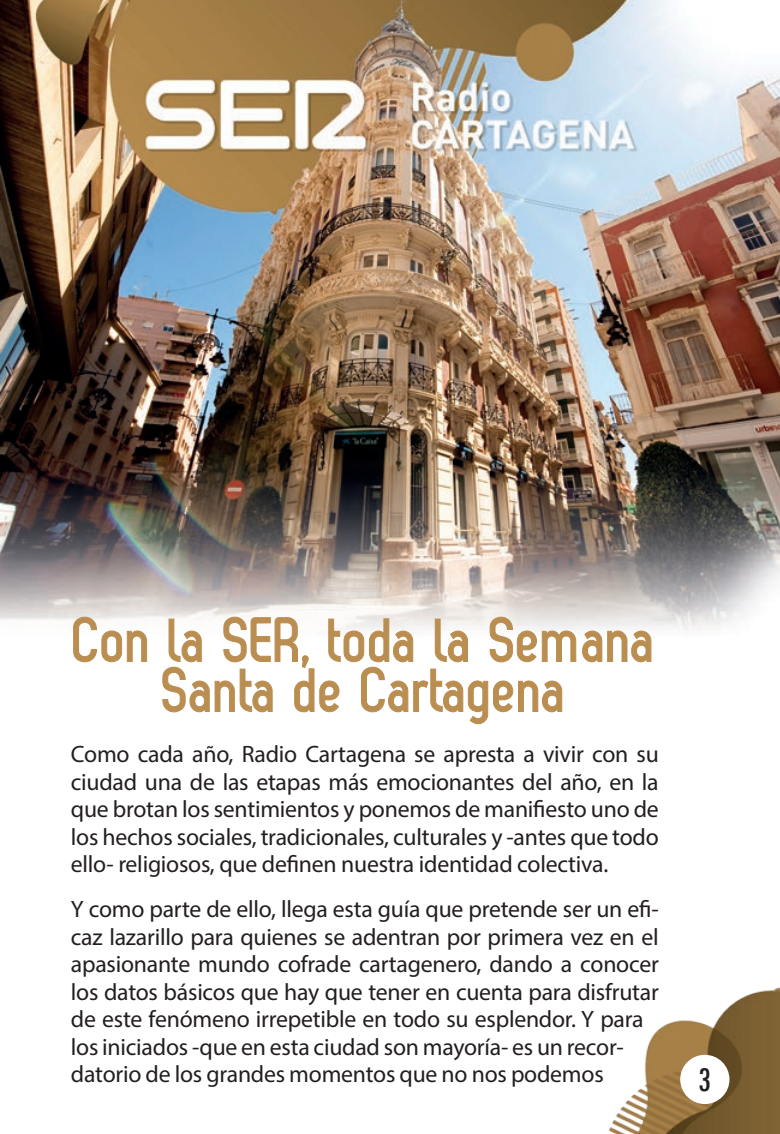
<style>
.page{position:relative;width:780px;height:1134px;background:#fff}
.page>*{position:absolute;margin:0;border:0;box-sizing:border-box;transform-origin:0 0}
.t1{font:700 62.5px/50px "Zag";color:#ba8e51;text-align:center}
.t2{font:500 condensed 30px "Futura";color:#231f20}
.t3{font:23.75px/27.5px "Myriad Pro";letter-spacing:-.01em;color:#231f20;text-align:justify}
</style>
<div class="page">
<img style="left:0;top:0;width:780px;height:725px">
<svg style="left:73px;top:616px;width:74px;height:46px"></svg>
<svg style="left:582px;top:630px;width:69px;height:32px"></svg>
<svg style="left:162px;top:616px;width:414px;height:108px"></svg>
<img style="left:609px;top:987px;width:171px;height:147px">
<div style="left:680px;top:1055px;width:49px;height:49px;background:#fff;border-radius:50%"></div>
<h1 class="t1" style="left:74px;top:615px;width:584px">Con la SER, toda la Semana<br>Santa de Cartagena</h1>
<p class="t3" style="left:71px;top:740px;width:589px">Como cada año, Radio Cartagena se apresta a vivir con su ciudad una de las etapas más emocionantes del año, en la que brotan los sentimientos y ponemos de manifiesto uno de los hechos sociales, tradicionales, culturales y -antes que todo ello- religiosos, que definen nuestra identidad colectiva.</p>
<p class="t3" style="left:71px;top:895px;width:589px;text-align:left">Y como parte de ello, llega esta guía que pretende ser un efi&shy;caz lazarillo para quienes se adentran por primera vez en el apasionante mundo cofrade cartagenero, dando a conocer los datos básicos que hay que tener en cuenta para disfrutar de este fenómeno irrepetible en todo su esplendor. Y para los iniciados -que en esta ciudad son mayoría- es un recor&shy;datorio de los grandes momentos que no nos podemos</p>
<p class="t2" style="left:698px;top:1060px;width:14px">3</p>
</div>
